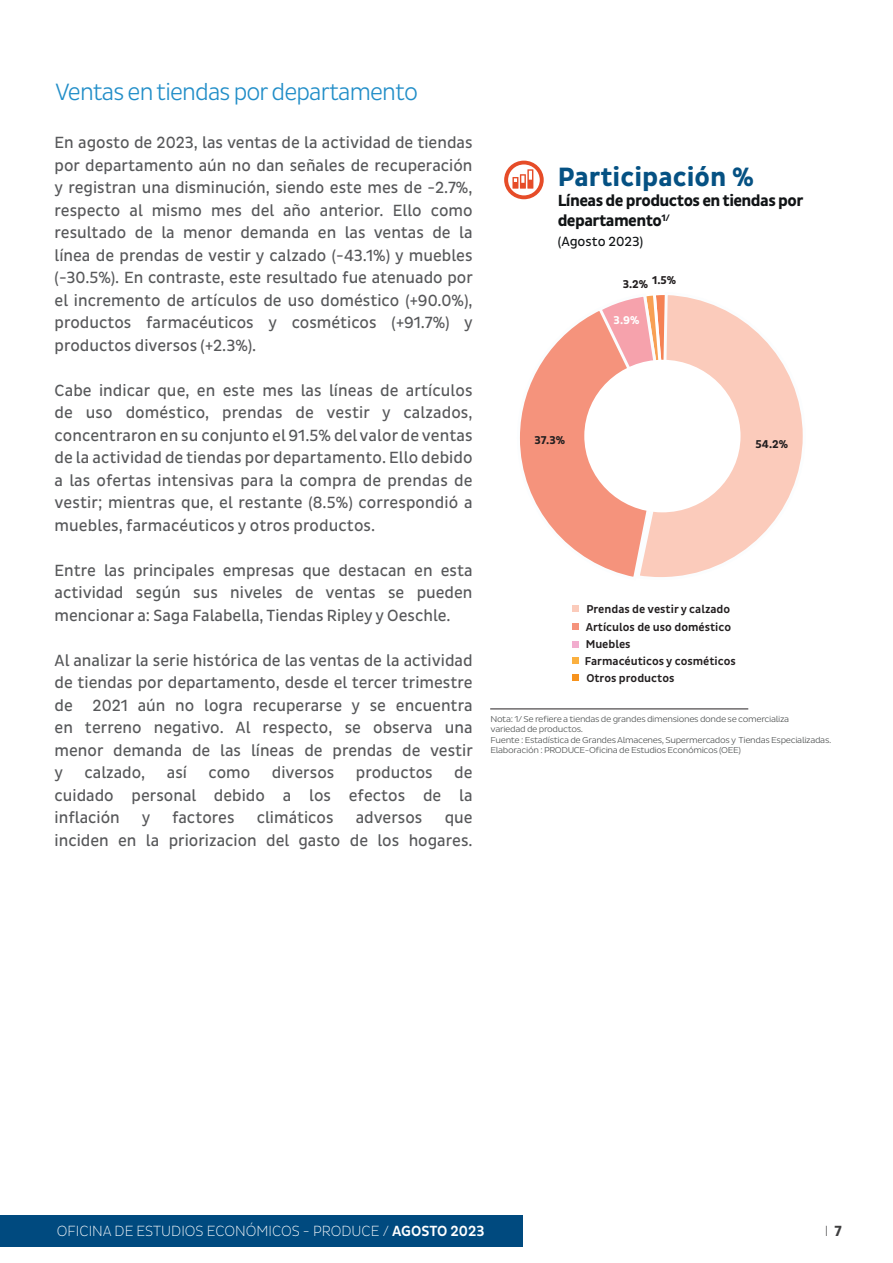
<style>
.page{position:relative;width:893px;height:1263px;background:#fff}
.page>*{position:absolute;margin:0;border:0;box-sizing:border-box;transform-origin:0 0}
.t1{font:700 27px "Pluto Sans Cond";color:#055183}
.t2{font:300 24px "Pluto Sans Cond";letter-spacing:-.035em;color:#228ec8}
.t3{font:16.5px/22.5px "Pluto Sans Cond";color:#57585a;text-align:justify}
.t4{font:700 16.35px/20.2px "Pluto Sans Cond";letter-spacing:-.035em;color:#111416}
.t5{font:300 15px "Pluto Sans Cond Ex";color:#fff}
.t6{font:300 15px "Pluto Sans Cond Ex";color:#3e3e3f}
.t7{font:13.5px "Pluto Sans Cond";color:#111416}
.t8{font:500 11.55px "Pluto Sans Cond";color:#231f20}
.t9{font:700 11.55px "Pluto Sans Cond";color:#231f20}
.t10{font:700 11.55px "Pluto Sans Cond";color:#fff}
.t11{font:300 8.7px/10.4px "Pluto Sans Cond";letter-spacing:-.035em;color:#4f5252;scale:1.13 1}
.s1{font-family:"Pluto Sans Cond";font-weight:500}
.s2{font-family:"Pluto Sans Cond";font-weight:700}
</style>
<div class="page">
<div style="left:0;top:1215px;width:522px;height:32px;background:#004a7f"></div>
<svg style="left:520px;top:298px;width:115px;height:279px"></svg>
<svg style="left:635px;top:295px;width:168px;height:282px"></svg>
<div style="left:584px;top:359px;width:157px;height:154px;background:#fff;border-radius:50%"></div>
<hr style="left:490px;top:708px;width:258px;height:1px;background:#231f20">
<svg style="left:506px;top:163px;width:36px;height:34px"></svg>
<div style="left:504px;top:161px;width:40px;height:38px;border:4px solid #e64c28;border-radius:50%"></div>
<svg style="left:512px;top:169px;width:21px;height:20px"></svg>
<div style="left:572px;top:605px;width:6px;height:7px;background:#fbcbbb"></div>
<div style="left:572px;top:674px;width:6px;height:7px;background:#f7931d"></div>
<div style="left:572px;top:623px;width:6px;height:7px;background:#f5937c"></div>
<svg style="left:572px;top:641px;width:6px;height:6px"></svg>
<svg style="left:572px;top:657px;width:6px;height:6px"></svg>
<p class="t2" style="left:55px;top:79px;width:364px">Ventas en tiendas por departamento</p>
<p class="t3" style="left:55px;top:132px;width:420px">En agosto de 2023, las ventas de la actividad de tiendas por departamento aún no dan señales de recuperación y registran una disminución, siendo este mes de -2.7%, respecto al mismo mes del año anterior. Ello como resultado de la menor demanda en las ventas de la línea de prendas de vestir y calzado (-43.1%) y muebles (-30.5%). En contraste, este resultado fue atenuado por el incremento de artículos de uso doméstico (+90.0%), productos farmacéuticos y cosméticos (+91.7%) y productos diversos (+2.3%).</p>
<p class="t3" style="left:55px;top:379px;width:420px">Cabe indicar que, en este mes las líneas de artículos de uso doméstico, prendas de vestir y calzados, concentraron en su conjunto el 91.5% del valor de ventas de la actividad de tiendas por departamento. Ello debido a las ofertas intensivas para la compra de prendas de vestir; mientras que, el restante (8.5%) correspondió a muebles, farmacéuticos y otros productos.</p>
<p class="t3" style="left:55px;top:559px;width:420px">Entre las principales empresas que destacan en esta actividad según sus niveles de ventas se pueden mencionar a: Saga Falabella, Tiendas Ripley y Oeschle.</p>
<p class="t3" style="left:55px;top:649px;width:420px">Al analizar la serie histórica de las ventas de la actividad de tiendas por departamento, desde el tercer trimestre de 2021 aún no logra recuperarse y se encuentra en terreno negativo. Al respecto, se observa una menor demanda de las líneas de prendas de vestir</p>
<p class="t3" style="left:55px;top:762px;width:10px">y</p>
<p class="t3" style="left:84px;top:762px;width:62px">calzado,</p>
<p class="t3" style="left:167px;top:762px;width:22px">así</p>
<p class="t3" style="left:209px;top:762px;width:43px">como</p>
<p class="t3" style="left:272px;top:762px;width:64px">diversos</p>
<p class="t3" style="left:356px;top:762px;width:78px">productos</p>
<p class="t3" style="left:55px;top:762px;width:419px;text-indent:400px">de cuidado personal debido a los efectos de la inflación</p>
<p class="t3" style="left:142px;top:807px;width:10px">y</p>
<p class="t3" style="left:172px;top:807px;width:64px">factores</p>
<p class="t3" style="left:257px;top:807px;width:78px">climáticos</p>
<p class="t3" style="left:356px;top:807px;width:68px">adversos</p>
<p class="t3" style="left:55px;top:807px;width:419px;text-align:right">que<br>inciden en la priorizacion del gasto de los hogares.</p>
<p class="t1" style="left:558px;top:161px;width:198px">Participación %</p>
<p class="t4" style="left:558px;top:191px;width:247px">Líneas de productos en tiendas por departamento<sup>1/</sup></p>
<p class="t7" style="left:558px;top:234px;width:87px">(Agosto 2023)</p>
<p class="t9" style="left:623px;top:275px;width:55px">3.2% 1.5%</p>
<p class="t9" style="left:535px;top:433px;width:32px">37.3%</p>
<p class="t10" style="left:614px;top:313px;width:27px">3.9%</p>
<p class="t9" style="left:756px;top:437px;width:34px">54.2%</p>
<p class="t8" style="left:586px;top:603px;width:145px">Prendas de vestir y calzado</p>
<p class="t8" style="left:586px;top:620px;width:147px">Artículos de uso doméstico</p>
<p class="t8" style="left:586px;top:638px;width:46px">Muebles</p>
<p class="t8" style="left:585px;top:655px;width:153px">Farmacéuticos y cosméticos</p>
<p class="t8" style="left:586px;top:671px;width:90px">Otros productos</p>
<p class="t11" style="left:490px;top:714px;width:303px">Nota: 1/ Se refiere a tiendas de grandes dimensiones donde se comercializa<br>variedad de productos.<br>Fuente : Estadística de Grandes Almacenes, Supermercados y Tiendas Especializadas.<br>Elaboración : PRODUCE-Oficina de Estudios Económicos (OEE)</p>
<p class="t5" style="left:57px;top:1222px;width:429px">OFICINA DE ESTUDIOS ECONÓMICOS - PRODUCE / <span class="s1">AGOSTO 2023</span></p>
<p class="t6" style="left:825px;top:1222px;width:19px">I <span class="s2">7</span></p>
</div>
